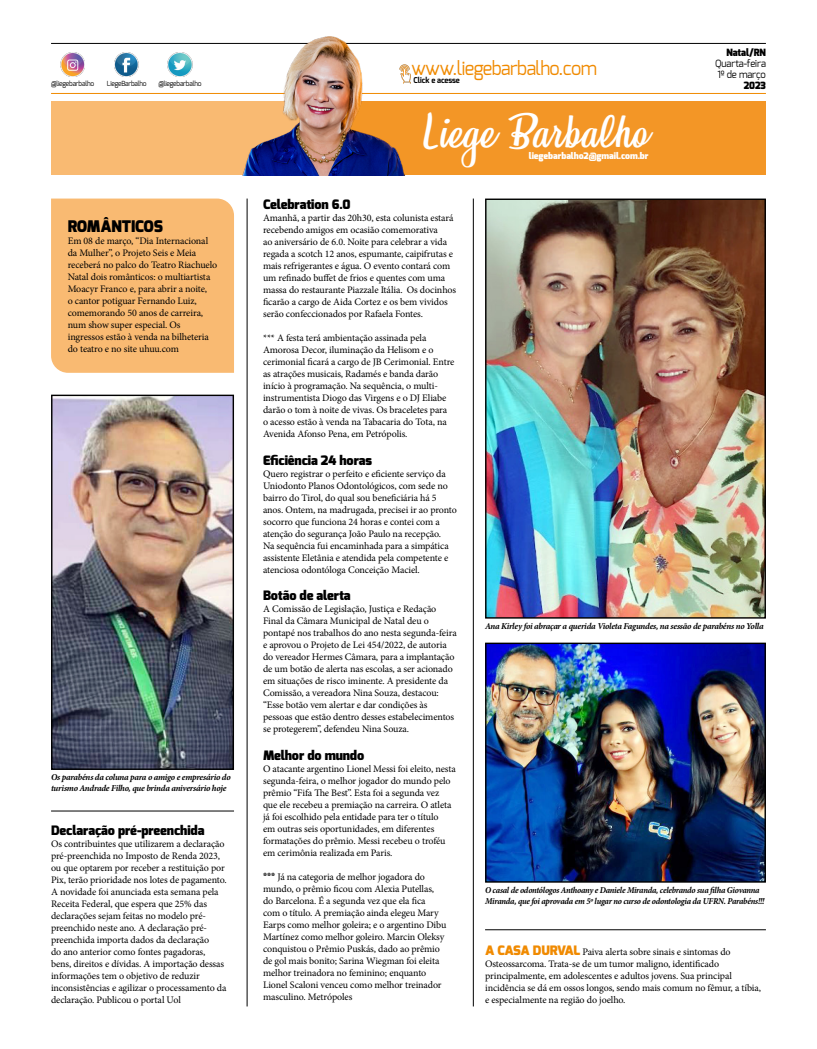
<style>
.page{position:relative;width:817px;height:1049px;background:#fff}
.page>*{position:absolute;margin:0;border:0;box-sizing:border-box;transform-origin:0 0}
.t1{font:41px "Honeymoon Personal Use";color:#fff}
.t2{font:19.1px "Exo";letter-spacing:-.03em;color:#f08a00;scale:.95 1}
.t3{font:900 16px "Exo";letter-spacing:-.01em;color:#000}
.t4{font:900 13px "Exo";letter-spacing:-.01em;color:#000}
.t5{font:10px/12px "Minion Pro";letter-spacing:-.01em;color:#000}
.t6{font:10px/11px "Exo";letter-spacing:-.01em;color:#000;scale:.95 1}
.t7{font:900 10px "Exo";letter-spacing:-.01em;color:#000;scale:.95 1}
.t8{font:italic 700 9px/10.8px "Minion Pro";letter-spacing:-.03em;color:#000}
.t9{font:italic 700 9px/10.8px "Minion Pro";letter-spacing:-.03em;color:#000;scale:.94 1}
.t10{font:900 9px "Exo";letter-spacing:-.01em;color:#fff}
.t11{font:700 8px "Exo";letter-spacing:-.01em;color:#000;scale:.95 1}
.t12{font:7px "Exo";letter-spacing:-.03em;color:#000;scale:.95 1}
.s1{font-family:"Exo";font-weight:900}
.s2{font-family:"Exo";font-weight:900;font-size:13px;color:#f08a00}
</style>
<div class="page">
<hr style="left:51px;top:43px;width:714px;height:1px;background:#000">
<hr style="left:51px;top:93px;width:714px;height:1px;background:#f08a00">
<img style="left:60px;top:52px;width:25px;height:24px">
<img style="left:114px;top:52px;width:25px;height:24px">
<img style="left:168px;top:52px;width:24px;height:24px">
<div style="left:51px;top:101px;width:595px;height:74px;background:#f9ba72"></div>
<div style="left:329px;top:101px;width:436px;height:74px;background:#f39626"></div>
<img style="left:217px;top:36px;width:209px;height:139px">
<img style="left:394px;top:63px;width:21px;height:21px">
<div style="left:51px;top:199px;width:183px;height:174px;background:#f9ba72"></div>
<hr style="left:247px;top:199px;width:1px;height:807px;background:#000">
<hr style="left:473px;top:199px;width:1px;height:807px;background:#000">
<hr style="left:51px;top:811px;width:183px;height:1px;background:#000">
<img style="left:53px;top:397px;width:179px;height:371px">
<div style="left:51px;top:395px;width:183px;height:375px;border:1px solid #000"></div>
<hr style="left:485px;top:929px;width:280px;height:1px;background:#000">
<img style="left:487px;top:201px;width:276px;height:416px">
<div style="left:485px;top:199px;width:280px;height:420px;border:1px solid #000"></div>
<img style="left:487px;top:645px;width:276px;height:236px">
<div style="left:485px;top:643px;width:280px;height:240px;border:1px solid #000"></div>
<p class="t12" style="left:51px;top:79px;width:47px">@liegebarbalho</p>
<p class="t12" style="left:107px;top:79px;width:43px">LiegeBarbalho</p>
<p class="t12" style="left:158px;top:79px;width:47px">@liegebarbalho</p>
<h3 class="t3" style="left:68px;top:215px;width:97px">ROMÂNTICOS</h3>
<p class="t5" style="left:68px;top:234px;width:151px">Em 08 de março, “Dia Internacional da Mulher”, o Projeto Seis e Meia receberá no palco do Teatro Riachuelo Natal dois românticos: o multiartista Moacyr Franco e, para abrir a noite,<br>o cantor potiguar Fernando Luiz, comemorando 50 anos de carreira, num show super especial. Os ingressos estão à venda na bilheteria do teatro e no site uhuu.com</p>
<p class="t8" style="left:51px;top:771px;width:181px">Os parabéns da coluna para o amigo e empresário do turismo Andrade Filho, que brinda aniversário hoje</p>
<h3 class="t4" style="left:51px;top:821px;width:155px">Declaração pré-preenchida</h3>
<p class="t5" style="left:51px;top:837px;width:177px">Os contribuintes que utilizarem a declaração pré-preenchida no Imposto de Renda 2023, ou que optarem por receber a restituição por Pix, terão prioridade nos lotes de pagamento.<br>A novidade foi anunciada esta semana pela Receita Federal, que espera que 25% das declarações sejam feitas no modelo pré&shy;preenchido neste ano. A declaração pré&shy;preenchida importa dados da declaração<br>do ano anterior como fontes pagadoras, bens, direitos e dívidas. A importação dessas informações tem o objetivo de reduzir inconsistências e agilizar o processamento da declaração. Publicou o portal Uol</p>
<h2 class="t2" style="left:411px;top:56px;width:197px">www.liegebarbalho.com</h2>
<p class="t11" style="left:413px;top:75px;width:50px">Click e acesse</p>
<h1 class="t1" style="left:424px;top:108px;width:225px">Liege Barbalho</h1>
<p class="t10" style="left:529px;top:150px;width:121px">liegebarbalho2@gmail.com.br</p>
<p class="t7" style="left:726px;top:46px;width:43px">Natal/RN</p>
<p class="t6" style="left:715px;top:58px;width:55px">Quarta-feira<br>1º de março</p>
<p class="t7" style="left:743px;top:79px;width:25px">2023</p>
<h3 class="t4" style="left:263px;top:196px;width:89px">Celebration 6.0</h3>
<p class="t5" style="left:263px;top:212px;width:195px">Amanhã, a partir das 20h30, esta colunista estará recebendo amigos em ocasião comemorativa<br>ao aniversário de 6.0. Noite para celebrar a vida regada a scotch 12 anos, espumante, caipifrutas e mais refrigerantes e água. O evento contará com um refinado buffet de frios e quentes com uma massa do restaurante Piazzale Itália. Os docinhos ficarão a cargo de Aida Cortez e os bem vividos serão confeccionados por Rafaela Fontes.</p>
<p class="t5" style="left:263px;top:332px;width:193px">*** A festa terá ambientação assinada pela Amorosa Decor, iluminação da Helisom e o cerimonial ficará a cargo de JB Cerimonial. Entre as atrações musicais, Radamés e banda darão início à programação. Na sequência, o multi&shy;instrumentista Diogo das Virgens e o DJ Eliabe darão o tom à noite de vivas. Os braceletes para o acesso estão à venda na Tabacaria do Tota, na Avenida Afonso Pena, em Petrópolis.</p>
<h3 class="t4" style="left:263px;top:451px;width:111px">Eficiência 24 horas</h3>
<p class="t5" style="left:263px;top:467px;width:195px">Quero registrar o perfeito e eficiente serviço da Uniodonto Planos Odontológicos, com sede no bairro do Tirol, do qual sou beneficiária há 5 anos. Ontem, na madrugada, precisei ir ao pronto socorro que funciona 24 horas e contei com a atenção do segurança João Paulo na recepção.<br>Na sequência fui encaminhada para a simpática assistente Eletânia e atendida pela competente e atenciosa odontóloga Conceição Maciel.</p>
<h3 class="t4" style="left:263px;top:587px;width:89px">Botão de alerta</h3>
<p class="t5" style="left:263px;top:603px;width:195px">A Comissão de Legislação, Justiça e Redação Final da Câmara Municipal de Natal deu o pontapé nos trabalhos do ano nesta segunda-feira e aprovou o Projeto de Lei 454/2022, de autoria do vereador Hermes Câmara, para a implantação de um botão de alerta nas escolas, a ser acionado em situações de risco iminente. A presidente da Comissão, a vereadora Nina Souza, destacou: “Esse botão vem alertar e dar condições às pessoas que estão dentro desses estabelecimentos se protegerem”, defendeu Nina Souza.</p>
<h3 class="t4" style="left:263px;top:747px;width:103px">Melhor do mundo</h3>
<p class="t5" style="left:263px;top:763px;width:194px">O atacante argentino Lionel Messi foi eleito, nesta segunda-feira, o melhor jogador do mundo pelo prêmio “Fifa The Best”. Esta foi a segunda vez que ele recebeu a premiação na carreira. O atleta já foi escolhido pela entidade para ter o título<br>em outras seis oportunidades, em diferentes formatações do prêmio. Messi recebeu o troféu em cerimônia realizada em Paris.</p>
<p class="t5" style="left:263px;top:871px;width:185px"><span class="s1">***</span> Já na categoria de melhor jogadora do mundo, o prêmio ficou com Alexia Putellas, do Barcelona. É a segunda vez que ela fica<br>com o título. A premiação ainda elegeu Mary Earps como melhor goleira; e o argentino Dibu Martínez como melhor goleiro. Marcin Oleksy conquistou o Prêmio Puskás, dado ao prêmio de gol mais bonito; Sarina Wiegman foi eleita melhor treinadora no feminino; enquanto Lionel Scaloni venceu como melhor treinador masculino. Metrópoles</p>
<p class="t8" style="left:485px;top:620px;width:280px">Ana Kirley foi abraçar a querida Violeta Fagundes, na sessão de parabéns no Yolla</p>
<p class="t9" style="left:485px;top:884px;width:299px">O casal de odontólogos Anthoany e Daniele Miranda, celebrando sua filha Giovanna<br>Miranda, que foi aprovada em 5º lugar no curso de odontologia da UFRN. Parabéns!!!</p>
<p class="t5" style="left:485px;top:946px;width:277px"><span class="s2">A CASA DURVAL</span> Paiva alerta sobre sinais e sintomas do Osteossarcoma. Trata-se de um tumor maligno, identificado principalmente, em adolescentes e adultos jovens. Sua principal incidência se dá em ossos longos, sendo mais comum no fêmur, a tíbia, e especialmente na região do joelho.</p>
</div>
